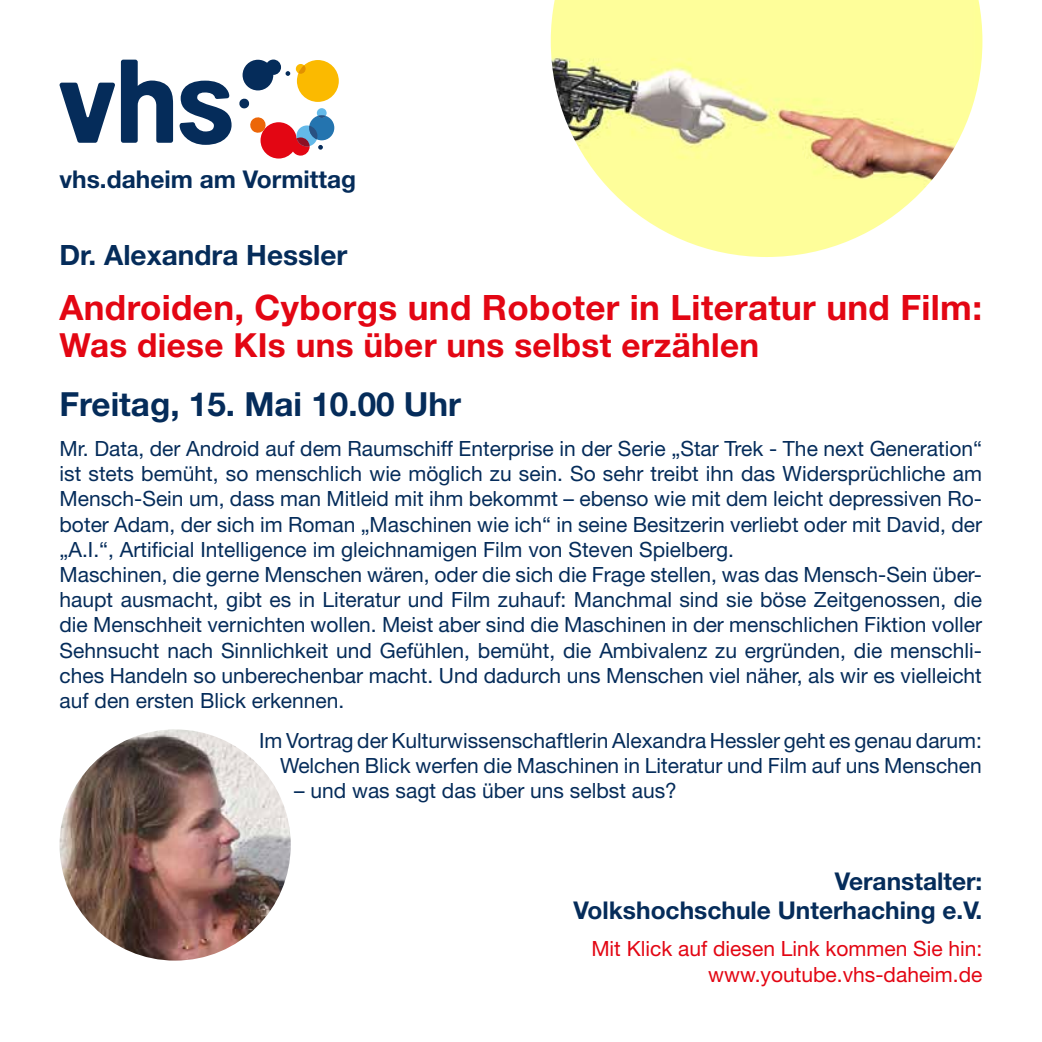
<style>
.page{position:relative;width:1042px;height:1042px;background:#fff}
.page>*{position:absolute;margin:0;border:0;box-sizing:border-box;transform-origin:0 0}
.t1{font:700 35px "Helvetica Neue LT";letter-spacing:.01em;color:#e30613}
.t2{font:700 33.25px "Helvetica Neue LT";letter-spacing:.01em;color:#e30613}
.t3{font:700 33.25px "Helvetica Neue LT";color:#052c5a}
.t4{font:700 28px "Helvetica Neue LT";color:#052c5a}
.t5{font:700 24.5px/29.4px "Helvetica Neue LT";color:#052c5a;text-align:right}
.t6{font:21px/25.2px "Helvetica Neue LT";color:#052c5a}
.t7{font:21px/26.2px "Helvetica Neue LT";color:#e30613;text-align:right}
</style>
<div class="page">
<svg style="left:60px;top:83px;width:55px;height:60px"></svg>
<svg style="left:121px;top:60px;width:52px;height:83px"></svg>
<svg style="left:180px;top:81px;width:52px;height:64px"></svg>
<div style="left:309px;top:115px;width:25px;height:25px;background:#2474af;border-radius:50%"></div>
<div style="left:317px;top:108px;width:10px;height:10px;background:#63b9e9;border-radius:50%"></div>
<svg style="left:296px;top:60px;width:43px;height:42px"></svg>
<svg style="left:239px;top:98px;width:11px;height:11px"></svg>
<svg style="left:243px;top:60px;width:47px;height:30px"></svg>
<svg style="left:250px;top:115px;width:76px;height:44px"></svg>
<img style="left:60px;top:729px;width:231px;height:231px;border-radius:116px">
<img style="left:551px;top:0;width:431px;height:257px">
<p class="t5" style="left:60px;top:164px;width:298px">vhs.daheim am Vormittag</p>
<h3 class="t4" style="left:60px;top:238px;width:289px">Dr. Alexandra Hessler</h3>
<h1 class="t1" style="left:60px;top:286px;width:924px">Androiden, Cyborgs und Roboter in Literatur und Film:</h1>
<h2 class="t2" style="left:60px;top:324px;width:701px">Was diese KIs uns über uns selbst erzählen</h2>
<h2 class="t3" style="left:60px;top:383px;width:403px">Freitag, 15. Mai 10.00 Uhr</h2>
<p class="t6" style="left:60px;top:435px;width:924px">Mr. Data, der Android auf dem Raumschiff Enterprise in der Serie „Star Trek - The next Generation“ ist stets bemüht, so menschlich wie möglich zu sein. So sehr treibt ihn das Widersprüchliche am Mensch-Sein um, dass man Mitleid mit ihm bekommt – ebenso wie mit dem leicht depressiven Ro&shy;boter Adam, der sich im Roman „Maschinen wie ich“ in seine Besitzerin verliebt oder mit David, der „A.I.“, Artificial Intelligence im gleichnamigen Film von Steven Spielberg.<br>Maschinen, die gerne Menschen wären, oder die sich die Frage stellen, was das Mensch-Sein über&shy;haupt ausmacht, gibt es in Literatur und Film zuhauf: Manchmal sind sie böse Zeitgenossen, die die Menschheit vernichten wollen. Meist aber sind die Maschinen in der menschlichen Fiktion voller Sehnsucht nach Sinnlichkeit und Gefühlen, bemüht, die Ambivalenz zu ergründen, die menschli&shy;ches Handeln so unberechenbar macht. Und dadurch uns Menschen viel näher, als wir es vielleicht auf den ersten Blick erkennen.</p>
<p class="t6" style="left:259px;top:727px;width:724px;text-align:right">Im Vortrag der Kulturwissenschaftlerin Alexandra Hessler geht es genau darum:<br>Welchen Blick werfen die Maschinen in Literatur und Film auf uns Menschen</p>
<p class="t6" style="left:294px;top:778px;width:384px">– und was sagt das über uns selbst aus?</p>
<p class="t5" style="left:573px;top:865px;width:410px">Veranstalter:<br>Volkshochschule Unterhaching e.V.</p>
<p class="t7" style="left:591px;top:935px;width:393px">Mit Klick auf diesen Link kommen Sie hin: www.youtube.vhs-daheim.de</p>
</div>
